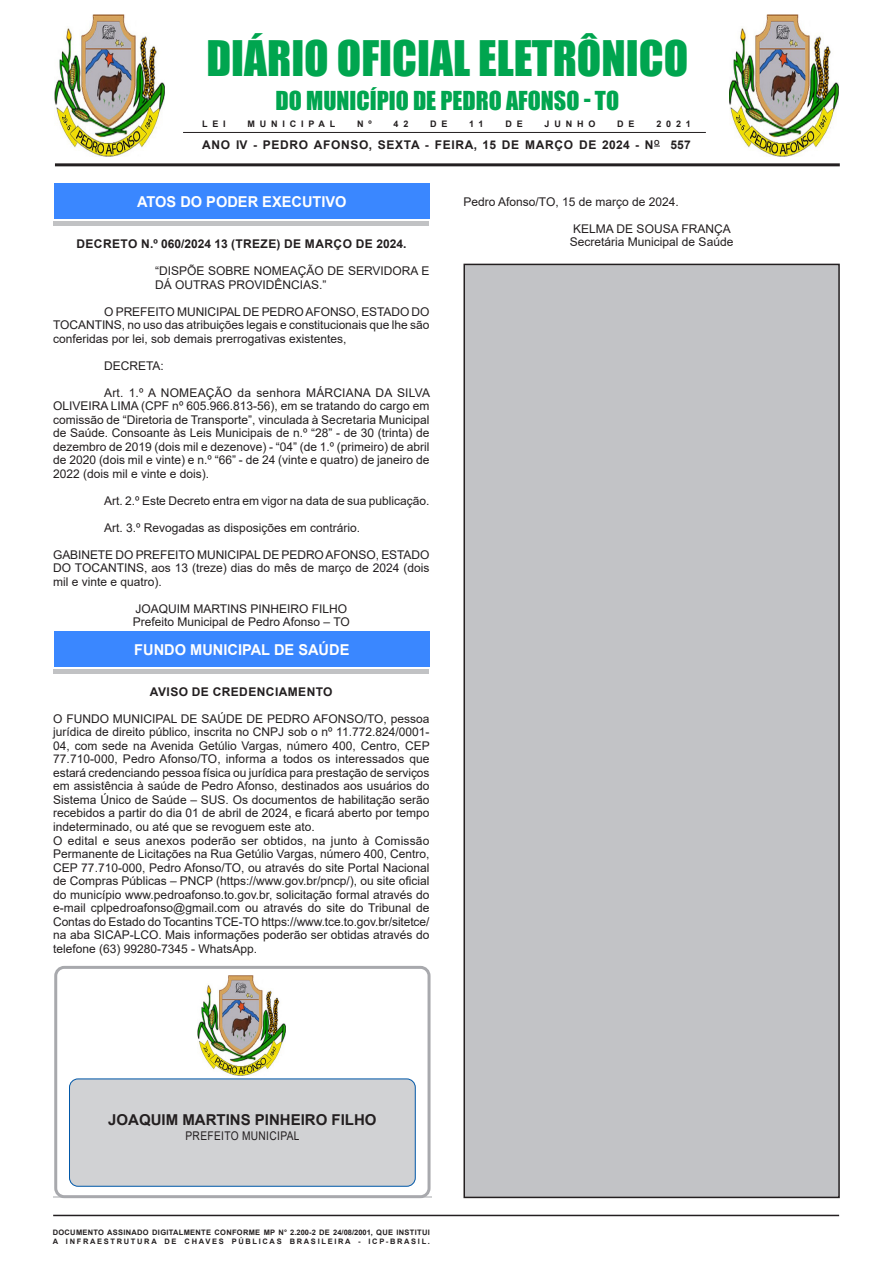
<style>
.page{position:relative;width:893px;height:1263px;background:#fff}
.page>*{position:absolute;margin:0;border:0;box-sizing:border-box;transform-origin:0 0}
.t1{font:45px "Impact";color:#00a54f}
.t2{font:24px "Impact";color:#00a54f}
.Chancela{font:700 15px "Arial";color:#fff}
.NOME{font:700 15px "Arial";color:#231f20}
.SEM_PARAGRAFO{font:12px/13.5px "Arial";color:#231f20;text-align:justify}
.CORPO_DE_TEXTO{font:12px/13.5px "Arial";color:#231f20;text-align:justify}
.CARGO{font:12px "Arial";color:#231f20}
.TITULOS{font:700 12px "Arial";letter-spacing:.035em;color:#231f20}
.EMENTA{font:12px/13.5px "Arial";color:#231f20}
.TITULOS-2{font:700 12px "Arial";letter-spacing:.055em;color:#231f20}
.SEM_PARAGRAFO-2{font:12px "Arial";letter-spacing:.035em;color:#231f20;scale:.85 1}
.NOME-2{font:700 9px "Arial";letter-spacing:.535em;color:#231f20}
.t3{font:700 7.5px "Arial";letter-spacing:.04em;color:#231f20}
.t4{font:700 7.5px "Arial";letter-spacing:.225em;color:#231f20}
</style>
<div class="page">
<hr style="left:53px;top:1215px;width:786px;height:1px;background:#231f20">
<hr style="left:55px;top:163px;width:785px;height:3px;background:#231f20">
<hr style="left:183px;top:132px;width:523px;height:1px;background:#231f20">
<div style="left:53px;top:189px;width:375px;height:37px;background:#c1c2c4"></div>
<div style="left:53px;top:186px;width:375px;height:35px;background:#fff"></div>
<div style="left:54px;top:184px;width:375px;height:35px;background:#3a87ff"></div>
<hr style="left:53px;top:1197px;width:379px;height:1px;background:#d1d2d4">
<div style="left:54px;top:966px;width:377px;height:232px;border:3px solid #a8a9ad;border-radius:9px"></div>
<div style="left:70px;top:1079px;width:345px;height:107px;background:#d1d2d4;border-radius:9px"></div>
<div style="left:69px;top:1079px;width:346px;height:107px;border:1px solid #0057a8;border-radius:9px"></div>
<img style="left:197px;top:975px;width:88px;height:101px">
<img style="left:730px;top:15px;width:108px;height:142px">
<img style="left:55px;top:15px;width:110px;height:142px">
<div style="left:464px;top:264px;width:375px;height:933px;background:#c2c3c6"></div>
<div style="left:463px;top:264px;width:377px;height:934px;border:2px solid #231f20"></div>
<div style="left:53px;top:637px;width:375px;height:37px;background:#c1c2c4"></div>
<div style="left:53px;top:634px;width:375px;height:35px;background:#fff"></div>
<div style="left:54px;top:631px;width:375px;height:36px;background:#3a87ff"></div>
<p class="t1" style="left:206px;top:23px;width:483px">DIÁRIO OFICIAL ELETRÔNICO</p>
<p class="t2" style="left:276px;top:82px;width:345px">DO MUNICÍPIO DE PEDRO AFONSO - TO</p>
<p class="NOME-2" style="left:202px;top:117px;width:25px">LEI</p>
<p class="NOME-2" style="left:248px;top:117px;width:89px">MUNICIPAL</p>
<p class="NOME-2" style="left:357px;top:117px;width:16px">N º</p>
<p class="NOME-2" style="left:394px;top:117px;width:16px">4 2</p>
<p class="NOME-2" style="left:430px;top:117px;width:19px">D E</p>
<p class="NOME-2" style="left:469px;top:117px;width:16px">1 1</p>
<p class="NOME-2" style="left:505px;top:117px;width:19px">D E</p>
<p class="NOME-2" style="left:545px;top:117px;width:52px">JUNHO</p>
<p class="NOME-2" style="left:617px;top:117px;width:19px">D E</p>
<p class="NOME-2" style="left:656px;top:117px;width:36px">2021</p>
<p class="TITULOS-2" style="left:202px;top:137px;width:490px">ANO IV - PEDRO AFONSO, SEXTA - FEIRA, 15 DE MARÇO DE 2024 - N<sup>O</sup> 557</p>
<p class="Chancela" style="left:137px;top:191px;width:211px">ATOS DO PODER EXECUTIVO</p>
<p class="TITULOS" style="left:76px;top:235px;width:331px">DECRETO N.º 060/2024 13 (TREZE) DE MARÇO DE 2024.</p>
<p class="EMENTA" style="left:155px;top:264px;width:276px">“DISPÕE SOBRE NOMEAÇÃO DE SERVIDORA E<br>DÁ OUTRAS PROVIDÊNCIAS.”</p>
<p class="CORPO_DE_TEXTO" style="left:53px;top:305px;width:378px;text-indent:51px">O PREFEITO MUNICIPAL DE PEDRO AFONSO, ESTADO DO TOCANTINS, no uso das atribuições legais e constitucionais que lhe são conferidas por lei, sob demais prerrogativas existentes,</p>
<p class="CORPO_DE_TEXTO" style="left:104px;top:359px;width:61px">DECRETA:</p>
<p class="CORPO_DE_TEXTO" style="left:53px;top:386px;width:378px;text-indent:51px">Art. 1.º A NOMEAÇÃO da senhora MÁRCIANA DA SILVA OLIVEIRA LIMA (CPF nº 605.966.813-56), em se tratando do cargo em comissão de “Diretoria de Transporte”, vinculada à Secretaria Municipal de Saúde. Consoante às Leis Municipais de n.º “28” - de 30 (trinta) de dezembro de 2019 (dois mil e dezenove) - “04” (de 1.º (primeiro) de abril de 2020 (dois mil e vinte) e n.º “66” - de 24 (vinte e quatro) de janeiro de 2022 (dois mil e vinte e dois).</p>
<p class="CORPO_DE_TEXTO" style="left:104px;top:494px;width:327px">Art. 2.º Este Decreto entra em vigor na data de sua publicação.</p>
<p class="CORPO_DE_TEXTO" style="left:104px;top:521px;width:257px">Art. 3.º Revogadas as disposições em contrário.</p>
<p class="SEM_PARAGRAFO" style="left:53px;top:548px;width:378px">GABINETE DO PREFEITO MUNICIPAL DE PEDRO AFONSO, ESTADO DO TOCANTINS, aos 13 (treze) dias do mês de março de 2024 (dois mil e vinte e quatro).</p>
<p class="CARGO" style="left:135px;top:600px;width:213px">JOAQUIM MARTINS PINHEIRO FILHO</p>
<p class="CARGO" style="left:133px;top:614px;width:219px">Prefeito Municipal de Pedro Afonso – TO</p>
<p class="Chancela" style="left:134px;top:639px;width:217px">FUNDO MUNICIPAL DE SAÚDE</p>
<p class="TITULOS" style="left:150px;top:683px;width:184px">AVISO DE CREDENCIAMENTO</p>
<p class="SEM_PARAGRAFO" style="left:53px;top:712px;width:378px">O FUNDO MUNICIPAL DE SAÚDE DE PEDRO AFONSO/TO, pessoa jurídica de direito público, inscrita no CNPJ sob o nº 11.772.824/0001- 04, com sede na Avenida Getúlio Vargas, número 400, Centro, CEP 77.710-000, Pedro Afonso/TO, informa a todos os interessados que estará credenciando pessoa física ou jurídica para prestação de serviços em assistência à saúde de Pedro Afonso, destinados aos usuários do Sistema Único de Saúde – SUS. Os documentos de habilitação serão recebidos a partir do dia 01 de abril de 2024, e ficará aberto por tempo indeterminado, ou até que se revoguem este ato.</p>
<p class="SEM_PARAGRAFO" style="left:53px;top:833px;width:378px">O edital e seus anexos poderão ser obtidos, na junto à Comissão Permanente de Licitações na Rua Getúlio Vargas, número 400, Centro, CEP 77.710-000, Pedro Afonso/TO, ou através do site Portal Nacional de Compras Públicas – PNCP (https://www.gov.br/pncp/), ou site oficial do município www.pedroafonso.to.gov.br, solicitação formal através do e-mail cplpedroafonso@gmail.com ou através do site do Tribunal de Contas do Estado do Tocantins TCE-TO https://www.tce.to.gov.br/sitetce/ na aba SICAP-LCO. Mais informações poderão ser obtidas através do telefone (63) 99280-7345 - WhatsApp.</p>
<p class="SEM_PARAGRAFO" style="left:463px;top:195px;width:217px">Pedro Afonso/TO, 15 de março de 2024.</p>
<p class="CARGO" style="left:573px;top:220px;width:159px">KELMA DE SOUSA FRANÇA</p>
<p class="CARGO" style="left:570px;top:234px;width:165px">Secretária Municipal de Saúde</p>
<p class="NOME" style="left:108px;top:1109px;width:270px">JOAQUIM MARTINS PINHEIRO FILHO</p>
<p class="SEM_PARAGRAFO-2" style="left:185px;top:1127px;width:136px">PREFEITO MUNICIPAL</p>
<p class="t3" style="left:53px;top:1227px;width:379px">DOCUMENTO ASSINADO DIGITALMENTE CONFORME MP N° 2.200-2 DE 24/08/2001, QUE INSTITUI</p>
<p class="t4" style="left:53px;top:1236px;width:379px">A INFRAESTRUTURA DE CHAVES PÚBLICAS BRASILEIRA - ICP-BRASIL.</p>
</div>
